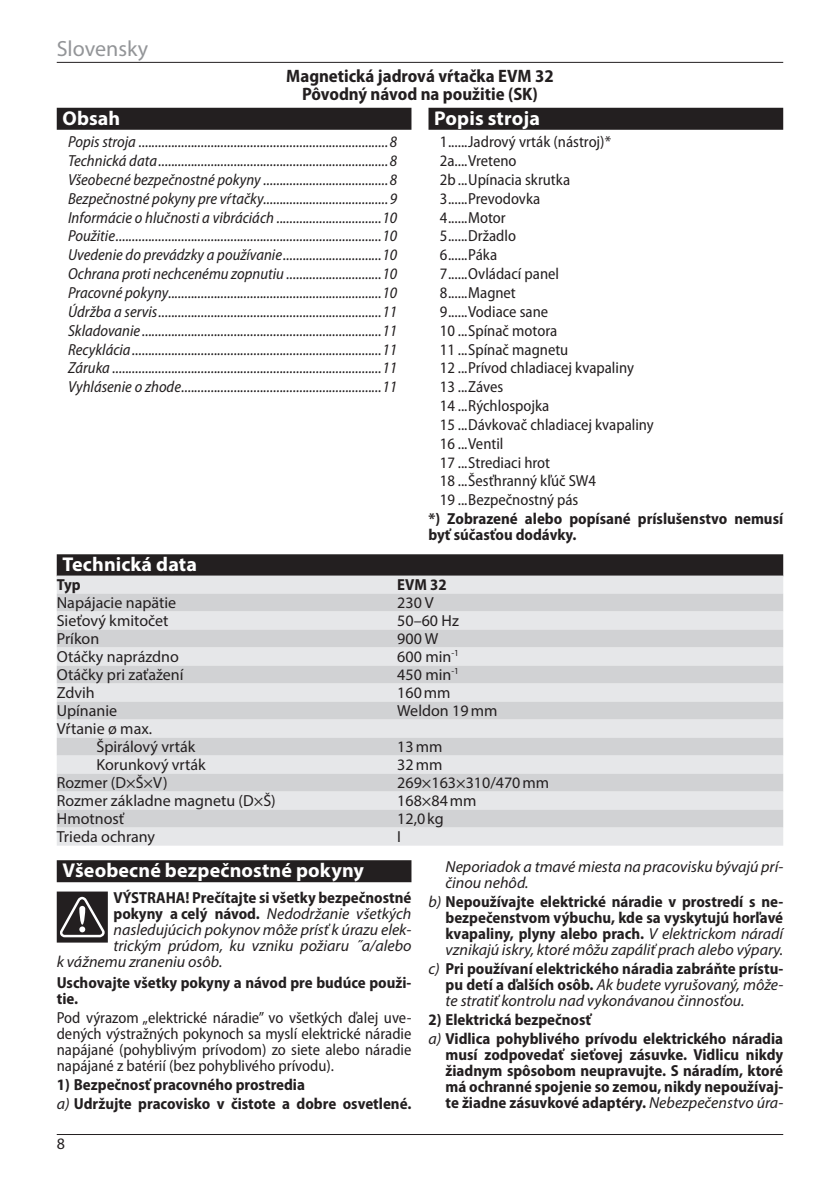
<style>
.page{position:relative;width:840px;height:1191px;background:#fff}
.page>*{position:absolute;margin:0;border:0;box-sizing:border-box;transform-origin:0 0}
.t1{font:22px "Myriad Pro";color:#939598}
.t2{font:700 20px "Myriad Pro";letter-spacing:.01em;color:#fff}
.t3{font:700 semi-condensed 18px/18px "Myriad Pro";color:#231f20;text-align:center}
.t4{font:italic semi-condensed 16px/18.8px "Myriad Pro";color:#231f20;text-align:justify}
.t5{font:700 semi-condensed 16px/16px "Myriad Pro";color:#231f20}
.t6{font:semi-condensed 16px/18.8px "Myriad Pro";color:#231f20}
.t7{font:italic 16px/16px "Myriad Pro";color:#231f20}
.t8{font:16px/18px "Myriad Pro";color:#231f20}
.s1{font-weight:700;font-style:normal;font-stretch:semi-condensed}
.s2{font-weight:400;font-style:italic;font-stretch:normal}
</style>
<div class="page">
<hr style="left:57px;top:62px;width:725px;height:1px;background:#231f20">
<hr style="left:57px;top:1134px;width:725px;height:1px;background:#231f20">
<div style="left:428px;top:108px;width:354px;height:22px;background:#231f20"></div>
<div style="left:57px;top:554px;width:725px;height:22px;background:#231f20"></div>
<div style="left:57px;top:575px;width:725px;height:18px;background:#e6e7e9"></div>
<div style="left:57px;top:593px;width:725px;height:18px;background:#d1d2d4"></div>
<div style="left:57px;top:611px;width:725px;height:18px;background:#e6e7e9"></div>
<div style="left:57px;top:629px;width:725px;height:18px;background:#d1d2d4"></div>
<div style="left:57px;top:647px;width:725px;height:18px;background:#e6e7e9"></div>
<div style="left:57px;top:665px;width:725px;height:18px;background:#d1d2d4"></div>
<div style="left:57px;top:683px;width:725px;height:18px;background:#e6e7e9"></div>
<div style="left:57px;top:701px;width:725px;height:18px;background:#d1d2d4"></div>
<div style="left:57px;top:719px;width:725px;height:18px;background:#e6e7e9"></div>
<div style="left:57px;top:737px;width:725px;height:18px;background:#d1d2d4"></div>
<div style="left:57px;top:755px;width:725px;height:18px;background:#e6e7e9"></div>
<div style="left:57px;top:773px;width:725px;height:18px;background:#d1d2d4"></div>
<div style="left:57px;top:791px;width:725px;height:18px;background:#e6e7e9"></div>
<div style="left:57px;top:809px;width:725px;height:18px;background:#d1d2d4"></div>
<div style="left:57px;top:827px;width:725px;height:18px;background:#e6e7e9"></div>
<div style="left:57px;top:860px;width:354px;height:22px;background:#231f20"></div>
<svg style="left:57px;top:891px;width:51px;height:51px;background:#4a4747"></svg>
<div style="left:57px;top:108px;width:354px;height:22px;background:#231f20"></div>
<h1 class="t1" style="left:57px;top:35px;width:93px">Slovensky</h1>
<p class="t3" style="left:286px;top:67px;width:269px">Magnetická jadrová vŕtačka EVM 32<br>Pôvodný návod na použitie (SK)</p>
<p class="t2" style="left:434px;top:105px;width:107px">Popis stroja</p>
<p class="t6" style="left:439px;top:133px;width:215px">1......Jadrový vrták (nástroj)*<br>2a....Vreteno<br>2b...Upínacia skrutka<br>3......Prevodovka<br>4......Motor<br>5......Držadlo<br>6......Páka<br>7......Ovládací panel<br>8......Magnet<br>9......Vodiace sane<br>10 ...Spínač motora<br>11 ...Spínač magnetu<br>12 ...Prívod chladiacej kvapaliny<br>13 ...Záves<br>14 ...Rýchlospojka<br>15 ...Dávkovač chladiacej kvapaliny<br>16 ...Ventil<br>17 ...Strediaci hrot<br>18 ...Šesťhranný kľúč SW4<br>19 ...Bezpečnostný pás</p>
<p class="t5" style="left:428px;top:511px;width:356px">*) Zobrazené alebo popísané príslušenstvo nemusí byť súčasťou dodávky.</p>
<p class="t2" style="left:62px;top:105px;width:59px">Obsah</p>
<p class="t4" style="left:68px;top:133px;width:330px">Popis stroja ............................................................................8<br>Technická data......................................................................8<br>Všeobecné bezpečnostné pokyny ......................................8<br>Bezpečnostné pokyny pre vŕtačky......................................9<br>Informácie o hlučnosti a vibráciách ................................10<br>Použitie.................................................................................10<br>Uvedenie do prevádzky a používanie..............................10<br>Ochrana proti nechcenému zopnutiu .............................10<br>Pracovné pokyny.................................................................10<br>Údržba a servis....................................................................11<br>Skladovanie .........................................................................11<br>Recyklácia............................................................................11<br>Záruka ..................................................................................11<br>Vyhlásenie o zhode.............................................................11</p>
<p class="t2" style="left:62px;top:551px;width:136px">Technická data</p>
<p class="t5" style="left:57px;top:576px;width:25px">Typ</p>
<p class="t5" style="left:397px;top:576px;width:51px">EVM 32</p>
<p class="t8" style="left:57px;top:593px;width:121px">Napájacie napätie</p>
<p class="t8" style="left:397px;top:593px;width:38px">230 V</p>
<p class="t8" style="left:57px;top:611px;width:113px">Sieťový kmitočet</p>
<p class="t8" style="left:397px;top:611px;width:63px">50–60 Hz</p>
<p class="t8" style="left:57px;top:629px;width:44px">Príkon</p>
<p class="t8" style="left:397px;top:629px;width:42px">900 W</p>
<p class="t8" style="left:57px;top:647px;width:124px">Otáčky naprázdno</p>
<p class="t8" style="left:397px;top:647px;width:63px">600 min<sup>-1</sup></p>
<p class="t8" style="left:57px;top:665px;width:128px">Otáčky pri zaťažení</p>
<p class="t8" style="left:397px;top:665px;width:63px">450 min<sup>-1</sup></p>
<p class="t8" style="left:57px;top:683px;width:40px">Zdvih</p>
<p class="t8" style="left:397px;top:683px;width:55px">160mm</p>
<p class="t8" style="left:57px;top:701px;width:62px">Upínanie</p>
<p class="t8" style="left:397px;top:701px;width:101px">Weldon 19mm</p>
<p class="t8" style="left:96px;top:719px;width:100px;text-indent:-40px">Vŕtanie ø max.<br>Špirálový vrták</p>
<p class="t8" style="left:397px;top:737px;width:47px">13mm</p>
<p class="t8" style="left:96px;top:755px;width:111px">Korunkový vrták</p>
<p class="t8" style="left:397px;top:755px;width:47px">32mm</p>
<p class="t8" style="left:57px;top:773px;width:112px">Rozmer (D×Š×V)</p>
<p class="t8" style="left:397px;top:773px;width:153px">269×163×310/470mm</p>
<p class="t8" style="left:57px;top:791px;width:220px">Rozmer základne magnetu (D×Š)</p>
<p class="t8" style="left:397px;top:791px;width:81px">168×84mm</p>
<p class="t8" style="left:57px;top:809px;width:69px">Hmotnosť</p>
<p class="t8" style="left:397px;top:809px;width:48px">12,0kg</p>
<p class="t8" style="left:57px;top:827px;width:100px">Trieda ochrany</p>
<p class="t8" style="left:397px;top:827px;width:5px">I</p>
<p class="t2" style="left:62px;top:857px;width:303px">Všeobecné bezpečnostné pokyny</p>
<p class="t5" style="left:113px;top:889px;width:299px">VÝSTRAHA! Prečítajte si všetky bezpečnostné</p>
<p class="t7" style="left:113px;top:905px;width:299px"><span class="s1">pokyny a celý návod.</span> Nedodržanie všetkých</p>
<p class="t7" style="left:113px;top:921px;width:299px">nasledujúcich pokynov môže prísť k úrazu elek-</p>
<p class="t7" style="left:113px;top:937px;width:299px">trickým prúdom, ku vzniku požiaru ˝a/alebo</p>
<p class="t7" style="left:57px;top:953px;width:167px">k vážnemu zraneniu osôb.</p>
<p class="t5" style="left:57px;top:975px;width:356px">Uschovajte všetky pokyny a návod pre budúce použi&shy;tie.</p>
<p class="t6" style="left:57px;top:1010px;width:356px;line-height:16px;text-align:justify">Pod výrazom „elektrické náradie” vo všetkých ďalej uve&shy;dených výstražných pokynoch sa myslí elektrické náradie napájané (pohyblivým prívodom) zo siete alebo náradie napájané z batérií (bez pohyblivého prívodu).</p>
<p class="t5" style="left:57px;top:1075px;width:356px;line-height:18.8px">1) Bezpečnosť pracovného prostredia<br><span class="s2">a)</span> Udržujte pracovisko v čistote a dobre osvetlené.</p>
<p class="t7" style="left:445px;top:858px;width:339px">Neporiadok a tmavé miesta na pracovisku bývajú prí&shy;činou nehôd.</p>
<p class="t5" style="left:445px;top:894px;width:339px;text-align:justify;text-indent:-17px"><span class="s2">b)</span> Nepoužívajte elektrické náradie v prostredí s ne&shy;bezpečenstvom výbuchu, kde sa vyskytujú horľavé kvapaliny, plyny alebo prach. <span class="s2">V elektrickom náradí vznikajú iskry, ktoré môžu zapáliť prach alebo výpary.</span></p>
<p class="t7" style="left:445px;top:960px;width:339px;text-align:justify;text-indent:-17px">c) <span class="s1">Pri používaní elektrického náradia zabráňte prístu&shy;pu detí a ďalších osôb.</span> Ak budete vyrušovaný, môže&shy;te stratiť kontrolu nad vykonávanou činnosťou.</p>
<p class="t5" style="left:428px;top:1010px;width:356px;line-height:18.8px">2) Elektrická bezpečnosť<br><span class="s2">a)</span> Vidlica pohyblivého prívodu elektrického náradia</p>
<p class="t5" style="left:445px;top:1046px;width:339px;text-align:justify">musí zodpovedať sieťovej zásuvke. Vidlicu nikdy žiadnym spôsobom neupravujte. S náradím, ktoré má ochranné spojenie so zemou, nikdy nepoužívaj&shy;te žiadne zásuvkové adaptéry. <span class="s2">Nebezpečenstvo úra-</span></p>
<p class="t8" style="left:57px;top:1134px;width:10px">8</p>
</div>
